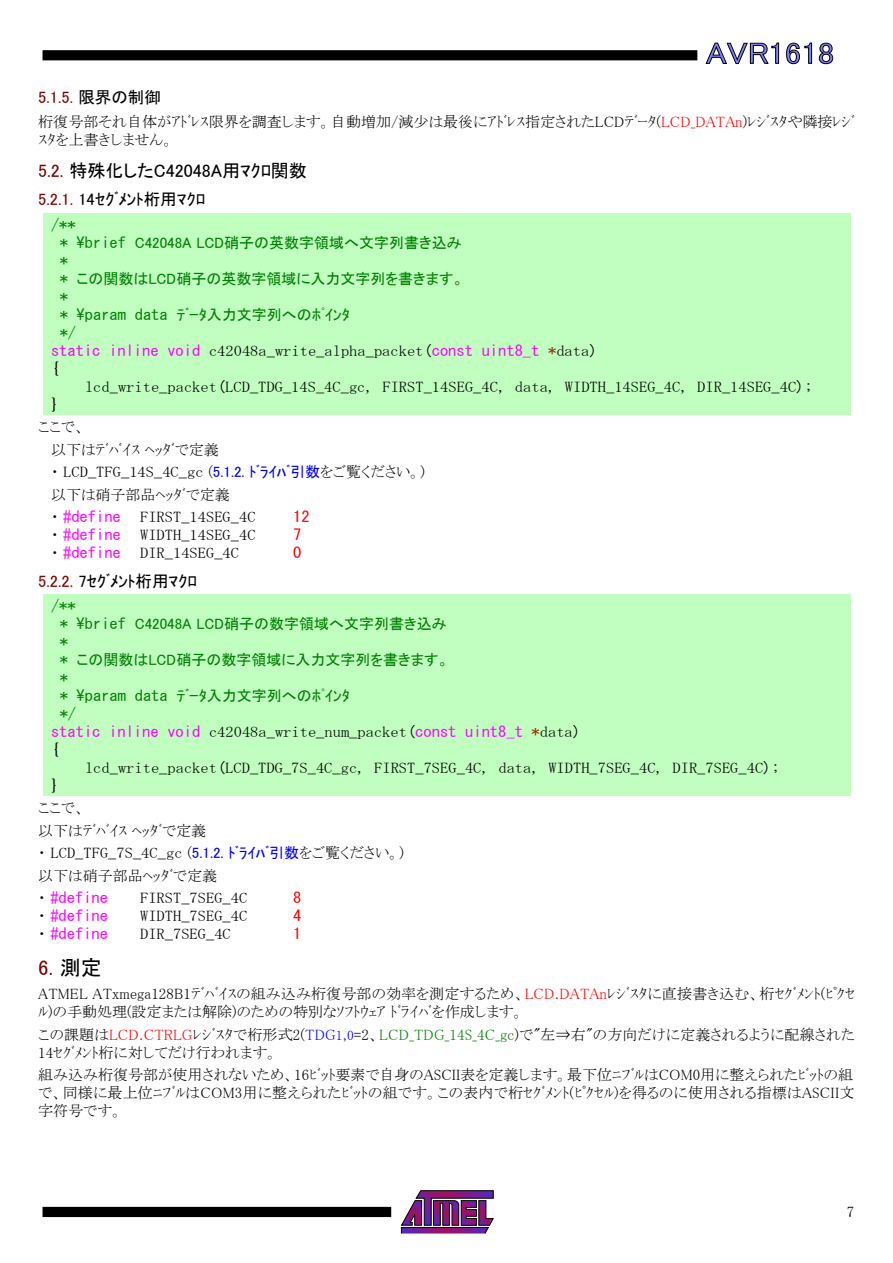
<style>
.page{position:relative;width:893px;height:1263px;background:#fff}
.page>*{position:absolute;margin:0;border:0;box-sizing:border-box;transform-origin:0 0}
.t1{font:30px "MS P Gothic";color:#8080ff;scale:1.1 1}
.t2{font:21px "MS P Gothic";color:#800000}
.t3{font:18px "MS P Gothic";color:#000}
.t4{font:16.5px "MS P Gothic";color:#000}
.t5{font:16.5px "MS P Gothic";color:#800000}
.t6{font:15px/18px "MS P Mincho";color:#000}
.t7{font:15px "MS Mincho";color:#000;scale:1.1 1}
.t8{font:15px "MS P Gothic";color:#008000}
.t9{font:15px/18px "MS Gothic";color:#f0f;scale:1.1 1}
.t10{font:15px "MS Gothic";color:#008000;scale:1.1 1}
.t11{font:15px "MS Gothic";color:#f00;scale:1.1 1}
.t12{font:15px "MS Gothic";color:#000;scale:1.1 1}
.s1{color:#000}
.s2{color:#f00}
.s3{color:#800000}
.s4{font-family:"MS Gothic"}
.s5{font-family:"MS Gothic";color:#f0f}
.s6{font-family:"MS Gothic";color:#9a3300}
.s7{font-family:"MS P Mincho"}
.s8{font-family:"MS P Gothic";color:#00f}
.s9{font-family:"MS P Mincho";color:#000}
.s10{color:#008000}
.s11{font-family:"MS Mincho";color:#000}
.s12{color:#9a3300}
.s13{color:#00f}
.s14{font-size:13.5px;color:#00f}
</style>
<div class="page">
<svg style="left:401px;top:1190px;width:93px;height:44px"></svg>
<div style="left:43px;top:1207px;width:348px;height:10px;background:#000"></div>
<div style="left:43px;top:50px;width:654px;height:10px;background:#000"></div>
<svg style="left:706px;top:43px;width:73px;height:21px"></svg>
<svg style="left:786px;top:43px;width:26px;height:21px"></svg>
<svg style="left:819px;top:43px;width:14px;height:21px"></svg>
<div style="left:43px;top:214px;width:807px;height:201px;background:#c0ffc0"></div>
<div style="left:43px;top:594px;width:807px;height:202px;background:#c0ffc0"></div>
<h1 class="t1" style="left:706px;top:38px;width:118px">AVR1618</h1>
<p class="t5" style="left:38px;top:89px;width:124px">5.1.5. <span class="s1">限界の制御</span></p>
<p class="t6" style="left:38px;top:113px;width:818px">桁復号部それ自体がｱﾄﾞﾚｽ限界を調査します。自動増加/減少は最後にｱﾄﾞﾚｽ指定されたLCDﾃﾞｰﾀ(<span class="s2">LCD_DATAn</span>)ﾚｼﾞｽﾀや隣接ﾚｼﾞｽﾀを上書きしません。</p>
<p class="t3" style="left:38px;top:162px;width:270px"><span class="s3">5.2.</span> 特殊化したC42048A用ﾏｸﾛ関数</p>
<p class="t4" style="left:38px;top:191px;width:168px"><span class="s3">5.2.1.</span> 14ｾｸﾞﾒﾝﾄ桁用ﾏｸﾛ</p>
<p class="t10" style="left:51px;top:217px;width:24px">/**</p>
<p class="t8" style="left:60px;top:235px;width:404px"><span class="s4">* \brief</span> C42048A LCD硝子の英数字領域へ文字列書き込み</p>
<p class="t10" style="left:60px;top:253px;width:9px">*</p>
<p class="t8" style="left:60px;top:271px;width:405px"><span class="s4">*</span> この関数はLCD硝子の英数字領域に入力文字列を書きます。</p>
<p class="t10" style="left:60px;top:289px;width:9px">*</p>
<p class="t8" style="left:60px;top:307px;width:291px"><span class="s4">* \param data</span> ﾃﾞｰﾀ入力文字列へのﾎﾟｲﾝﾀ</p>
<p class="t10" style="left:60px;top:325px;width:16px">*/</p>
<p class="t7" style="left:51px;top:343px;width:498px"><span class="s5">static inline void</span> c42048a_write_alpha_packet<span class="s4">(</span><span class="s5">const uint8_t</span> <span class="s6">*</span>data<span class="s4">)</span></p>
<p class="t12" style="left:51px;top:361px;width:9px">{</p>
<p class="t7" style="left:85px;top:379px;width:663px">lcd_write_packet<span class="s4">(</span>LCD_TDG_14S_4C_gc, FIRST_14SEG_4C, data, WIDTH_14SEG_4C, DIR_14SEG_4C<span class="s4">)</span>;</p>
<p class="t12" style="left:51px;top:397px;width:9px">}</p>
<p class="t6" style="left:51px;top:415px;width:169px;line-height:22.5px;text-indent:-13px">ここで、<br>以下はﾃﾞﾊﾞｲｽ ﾍｯﾀﾞで定義</p>
<p class="t7" style="left:51px;top:464px;width:342px"><span class="s7">・</span> LCD_TFG_14S_4C_gc <span class="s7">(</span><span class="s8">5.1.2. ﾄﾞﾗｲﾊﾞ引数</span><span class="s7">をご覧ください。)</span></p>
<p class="t6" style="left:51px;top:485px;width:180px">以下は硝子部品ﾍｯﾀﾞで定義</p>
<p class="t9" style="left:51px;top:508px;width:65px"><span class="s9">・</span> #define</p>
<p class="t7" style="left:140px;top:509px;width:106px">FIRST_14SEG_4C</p>
<p class="t11" style="left:293px;top:509px;width:16px">12</p>
<p class="t9" style="left:51px;top:526px;width:65px"><span class="s9">・</span> #define</p>
<p class="t7" style="left:140px;top:527px;width:106px">WIDTH_14SEG_4C</p>
<p class="t11" style="left:293px;top:527px;width:9px">7</p>
<p class="t9" style="left:51px;top:544px;width:65px"><span class="s9">・</span> #define</p>
<p class="t7" style="left:140px;top:545px;width:91px">DIR_14SEG_4C</p>
<p class="t11" style="left:293px;top:545px;width:9px">0</p>
<p class="t4" style="left:38px;top:572px;width:160px"><span class="s3">5.2.2.</span> 7ｾｸﾞﾒﾝﾄ桁用ﾏｸﾛ</p>
<p class="t10" style="left:51px;top:598px;width:24px">/**</p>
<p class="t8" style="left:60px;top:616px;width:389px"><span class="s4">* \brief</span> C42048A LCD硝子の数字領域へ文字列書き込み</p>
<p class="t10" style="left:60px;top:634px;width:9px">*</p>
<p class="t8" style="left:60px;top:652px;width:390px"><span class="s4">*</span> この関数はLCD硝子の数字領域に入力文字列を書きます。</p>
<p class="t10" style="left:60px;top:670px;width:9px">*</p>
<p class="t8" style="left:60px;top:688px;width:291px"><span class="s4">* \param data</span> ﾃﾞｰﾀ入力文字列へのﾎﾟｲﾝﾀ</p>
<p class="t9" style="left:51px;top:704px;width:483px;text-indent:9px"><span class="s10">*/<br></span>static inline void <span class="s11">c42048a_write_num_packet</span><span class="s1">(</span>const uint8_t <span class="s12">*</span><span class="s11">data</span><span class="s1">) {</span></p>
<p class="t7" style="left:85px;top:760px;width:633px">lcd_write_packet<span class="s4">(</span>LCD_TDG_7S_4C_gc, FIRST_7SEG_4C, data, WIDTH_7SEG_4C, DIR_7SEG_4C<span class="s4">)</span>;</p>
<p class="t12" style="left:51px;top:778px;width:9px">}</p>
<p class="t6" style="left:38px;top:796px;width:169px;line-height:22.5px">ここで、<br>以下はﾃﾞﾊﾞｲｽ ﾍｯﾀﾞで定義</p>
<p class="t7" style="left:38px;top:845px;width:334px"><span class="s7">・</span> LCD_TFG_7S_4C_gc <span class="s7">(</span><span class="s8">5.1.2. ﾄﾞﾗｲﾊﾞ引数</span><span class="s7">をご覧ください。)</span></p>
<p class="t6" style="left:38px;top:866px;width:180px">以下は硝子部品ﾍｯﾀﾞで定義</p>
<p class="t9" style="left:38px;top:889px;width:65px"><span class="s9">・</span> #define</p>
<p class="t7" style="left:140px;top:890px;width:99px">FIRST_7SEG_4C</p>
<p class="t11" style="left:293px;top:890px;width:9px">8</p>
<p class="t9" style="left:38px;top:907px;width:65px"><span class="s9">・</span> #define</p>
<p class="t7" style="left:140px;top:908px;width:99px">WIDTH_7SEG_4C</p>
<p class="t11" style="left:293px;top:908px;width:9px">4</p>
<p class="t9" style="left:38px;top:925px;width:65px"><span class="s9">・</span> #define</p>
<p class="t7" style="left:140px;top:926px;width:84px">DIR_7SEG_4C</p>
<p class="t11" style="left:293px;top:926px;width:9px">1</p>
<h2 class="t2" style="left:38px;top:957px;width:65px">6. <span class="s1">測定</span></h2>
<p class="t6" style="left:38px;top:985px;width:818px">ATMEL ATxmega128B1ﾃﾞﾊﾞｲｽの組み込み桁復号部の効率を測定するため、<span class="s2">LCD.DATAn</span>ﾚｼﾞｽﾀに直接書き込む、桁ｾｸﾞﾒﾝﾄ(ﾋﾟｸｾﾙ)の手動処理(設定または解除)のための特別なｿﾌﾄｳｪｱ ﾄﾞﾗｲﾊﾞを作成します。</p>
<p class="t6" style="left:38px;top:1025px;width:818px">この課題は<span class="s2">LCD.CTRLG</span>ﾚｼﾞｽﾀで桁形式2(<span class="s13">TDG</span><span class="s14">1,0</span>=2、<span class="s10">LCD_TDG_14S_4C_gc</span>)で"左⇒右"の方向だけに定義されるように配線された<br>14ｾｸﾞﾒﾝﾄ桁に対してだけ行われます。</p>
<p class="t6" style="left:38px;top:1066px;width:818px;text-align:justify">組み込み桁復号部が使用されないため、16ﾋﾞｯﾄ要素で自身のASCII表を定義します。最下位ﾆﾌﾞﾙはCOM0用に整えられたﾋﾞｯﾄの組で、同様に最上位ﾆﾌﾞﾙはCOM3用に整えられたﾋﾞｯﾄの組です。この表内で桁ｾｸﾞﾒﾝﾄ(ﾋﾟｸｾﾙ)を得るのに使用される指標はASCII文字符号です。</p>
<p class="t6" style="left:847px;top:1202px;width:9px">7</p>
</div>
